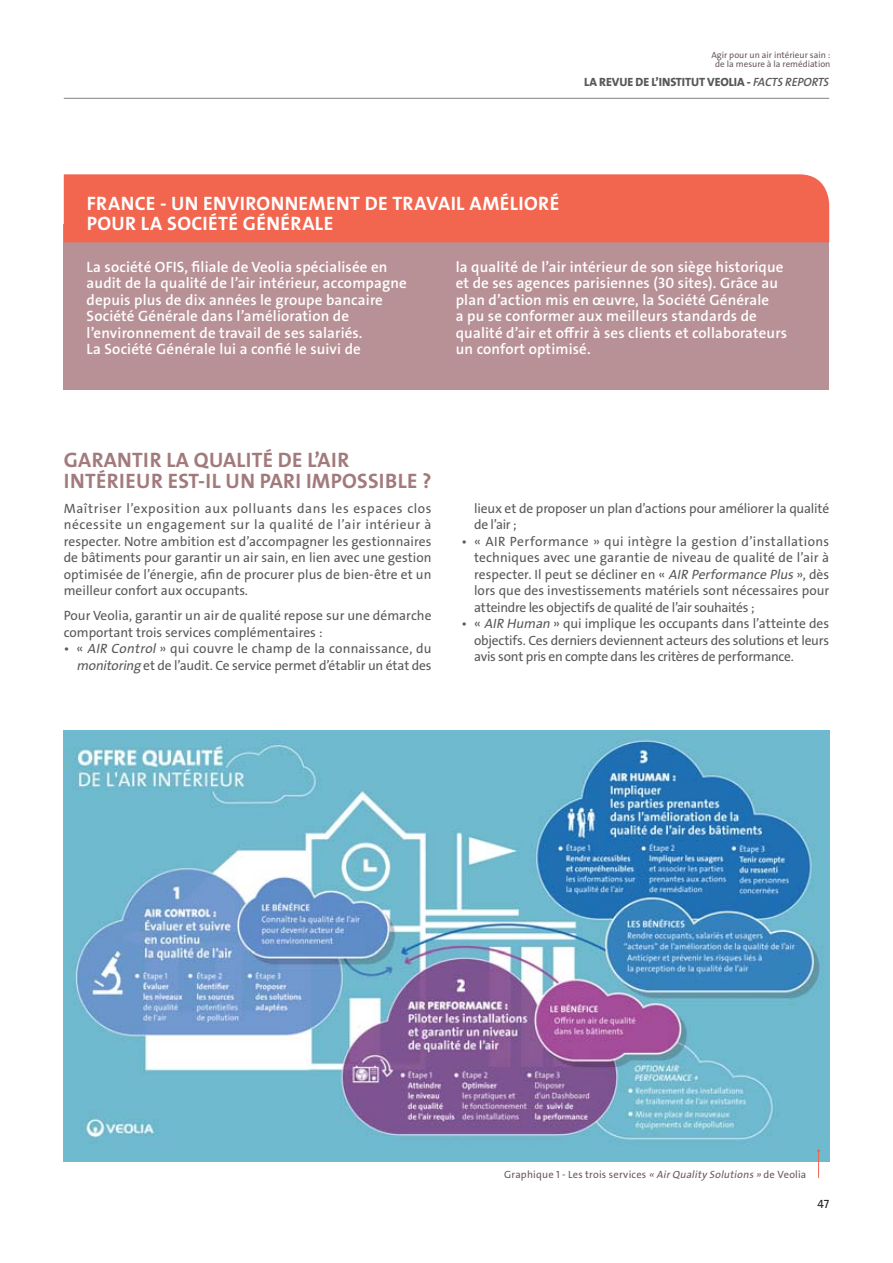
<style>
.page{position:relative;width:893px;height:1263px;background:#fff}
.page>*{position:absolute;margin:0;border:0;box-sizing:border-box;transform-origin:0 0}
.t1{font:21px/21px "The Sans Veolia W7 Bld";letter-spacing:.015em;color:#a37a7c}
.t2{font:19.5px/19.5px "The Sans Veolia W7 Bld";letter-spacing:.02em;color:#fff}
.t3{font:15px/16.5px "The Sans Veolia W6 Se Bld";letter-spacing:.01em;color:#fff}
.t4{font:13.5px/16.5px "The Sans Veolia W5 Pla";letter-spacing:-.01em;color:#58595b;text-align:justify}
.t5{font:12px "The Sans Veolia W8 Ex Bld";letter-spacing:-.005em;color:#58595b}
.t6{font:12px "The Sans Veolia W5 Pla";color:#231f20}
.t7{font:10.5px "The Sans Veolia W5 Pla";letter-spacing:.02em;color:#6b585e}
.t8{font:9px/9px "The Sans Veolia W5 Pla";color:#6b585e;text-align:center}
.s1{font-family:"The Sans Veolia W6 Se Bld It"}
.s2{font-style:italic}
</style>
<div class="page">
<div style="left:64px;top:224px;width:765px;height:165px;background:#b89197"></div>
<div style="left:64px;top:174px;width:765px;height:68px;background:#f26650"></div>
<img style="left:64px;top:731px;width:765px;height:430px">
<svg style="left:817px;top:1149px;width:3px;height:29px"></svg>
<hr style="left:64px;top:98px;width:765px;height:1px;background:#808285">
<p class="t8" style="left:711px;top:51px;width:120px">Agir pour un air intérieur sain : de la mesure à la remédiation</p>
<p class="t5" style="left:584px;top:76px;width:246px">LA REVUE DE L’INSTITUT VEOLIA - <span class="s1">FACTS REPORTS</span></p>
<h2 class="t2" style="left:87px;top:195px;width:474px">FRANCE - UN ENVIRONNEMENT DE TRAVAIL AMÉLIORÉ<br>POUR LA SOCIÉTÉ GÉNÉRALE</h2>
<p class="t3" style="left:87px;top:259px;width:322px">La société OFIS, filiale de Veolia spécialisée en audit de la qualité de l’air intérieur, accompagne depuis plus de dix années le groupe bancaire Société Générale dans l’amélioration de l’environnement de travail de ses salariés.<br>La Société Générale lui a confié le suivi de</p>
<p class="t3" style="left:456px;top:259px;width:333px">la qualité de l’air intérieur de son siège historique et de ses agences parisiennes (30 sites). Grâce au plan d’action mis en œuvre, la Société Générale<br>a pu se conformer aux meilleurs standards de qualité d’air et offrir à ses clients et collaborateurs un confort optimisé.</p>
<h1 class="t1" style="left:64px;top:450px;width:369px">GARANTIR LA QUALITÉ DE L’AIR<br>INTÉRIEUR EST-IL UN PARI IMPOSSIBLE ?</h1>
<p class="t4" style="left:64px;top:500px;width:369px">Maîtriser l’exposition aux polluants dans les espaces clos nécessite un engagement sur la qualité de l’air intérieur à respecter. Notre ambition est d’accompagner les gestionnaires de bâtiments pour garantir un air sain, en lien avec une gestion optimisée de l’énergie, afin de procurer plus de bien-être et un meilleur confort aux occupants.</p>
<p class="t4" style="left:64px;top:608px;width:369px">Pour Veolia, garantir un air de qualité repose sur une démarche comportant trois services complémentaires :</p>
<p class="t4" style="left:64px;top:641px;width:369px;text-align:right">• « <span class="s2">AIR Control</span> » qui couvre le champ de la connaissance, du <span class="s2">monitoring</span> et de l’audit. Ce service permet d’établir un état des</p>
<p class="t4" style="left:474px;top:501px;width:357px">lieux et de proposer un plan d’actions pour améliorer la qualité de l’air ;</p>
<p class="t4" style="left:474px;top:534px;width:357px;text-indent:-13px">• « AIR Performance » qui intègre la gestion d’installations techniques avec une garantie de niveau de qualité de l’air à respecter. Il peut se décliner en « <span class="s2">AIR Performance Plus</span> », dès lors que des investissements matériels sont nécessaires pour atteindre les objectifs de qualité de l’air souhaités ;</p>
<p class="t4" style="left:474px;top:616px;width:357px;text-indent:-13px">• « <span class="s2">AIR Human</span> » qui implique les occupants dans l’atteinte des objectifs. Ces derniers deviennent acteurs des solutions et leurs avis sont pris en compte dans les critères de performance.</p>
<p class="t7" style="left:504px;top:1169px;width:304px">Graphique 1 - Les trois services <span class="s2">« Air Quality Solutions »</span> de Veolia</p>
<p class="t6" style="left:817px;top:1198px;width:13px">47</p>
</div>
